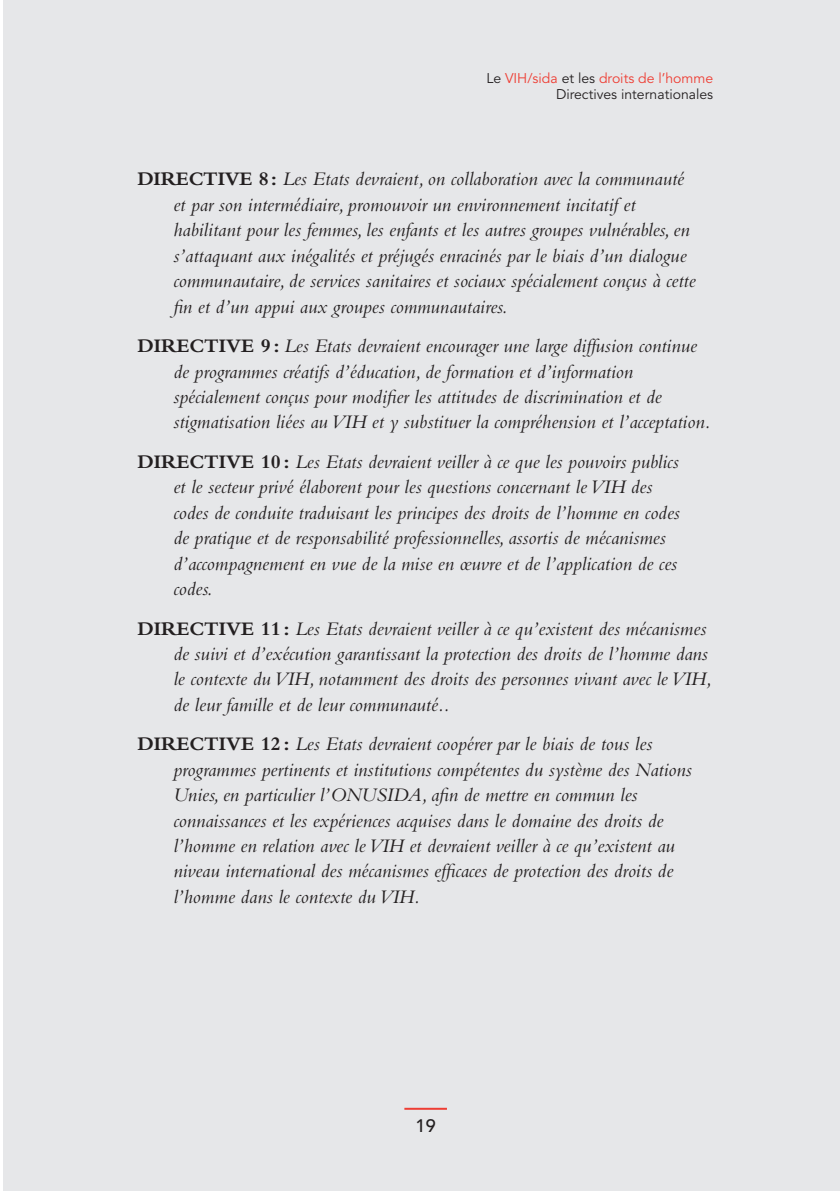
<style>
.page{position:relative;width:840px;height:1191px;background:#fff}
.page>*{position:absolute;margin:0;border:0;box-sizing:border-box;transform-origin:0 0}
.t1{font:italic 20px/25.4px "Bembo";color:#231f20}
.t2{font:500 18px "Avenir";color:#231f20}
.t3{font:14px/16.8px "Avenir";color:#231f20;text-align:right}
.s1{color:#ee3e34}
.s2{font-weight:700;font-style:normal}
</style>
<div class="page">
<div style="left:3px;top:0;width:836px;height:1191px;background:#e6e7e9"></div>
<hr style="left:404px;top:1107px;width:42px;height:2px;background:#ee3e34">
<p class="t3" style="left:486px;top:71px;width:228px">Le <span class="s1">VIH/sida</span> et les <span class="s1">droits de l’homme<br></span>Directives internationales</p>
<p class="t1" style="left:173px;top:168px;width:523px;text-indent:-36px"><span class="s2">DIRECTIVE 8 :</span> Les Etats devraient, on collaboration avec la communauté et par son intermédiaire, promouvoir un environnement incitatif et habilitant pour les femmes, les enfants et les autres groupes vulnérables, en s’attaquant aux inégalités et préjugés enracinés par le biais d’un dialogue communautaire, de services sanitaires et sociaux spécialement conçus à cette fin et d’un appui aux groupes communautaires.</p>
<p class="t1" style="left:173px;top:335px;width:538px;text-indent:-36px"><span class="s2">DIRECTIVE 9 :</span> Les Etats devraient encourager une large diffusion continue de programmes créatifs d’éducation, de formation et d’information spécialement conçus pour modifier les attitudes de discrimination et de stigmatisation liées au VIH et y substituer la compréhension et l’acceptation.</p>
<p class="t1" style="left:173px;top:451px;width:508px;text-indent:-36px"><span class="s2">DIRECTIVE 10 :</span> Les Etats devraient veiller à ce que les pouvoirs publics et le secteur privé élaborent pour les questions concernant le VIH des codes de conduite traduisant les principes des droits de l’homme en codes de pratique et de responsabilité professionnelles, assortis de mécanismes d’accompagnement en vue de la mise en œuvre et de l’application de ces codes.</p>
<p class="t1" style="left:173px;top:617px;width:539px;text-indent:-36px"><span class="s2">DIRECTIVE 11 :</span> Les Etats devraient veiller à ce qu’existent des mécanismes de suivi et d’exécution garantissant la protection des droits de l’homme dans le contexte du VIH, notamment des droits des personnes vivant avec le VIH, de leur famille et de leur communauté..</p>
<p class="t1" style="left:173px;top:733px;width:519px;text-indent:-36px"><span class="s2">DIRECTIVE 12 :</span> Les Etats devraient coopérer par le biais de tous les programmes pertinents et institutions compétentes du système des Nations Unies, en particulier l’ONUSIDA, afin de mettre en commun les connaissances et les expériences acquises dans le domaine des droits de l’homme en relation avec le VIH et devraient veiller à ce qu’existent au niveau international des mécanismes efficaces de protection des droits de l’homme dans le contexte du VIH.</p>
<p class="t2" style="left:415px;top:1118px;width:22px">19</p>
</div>
